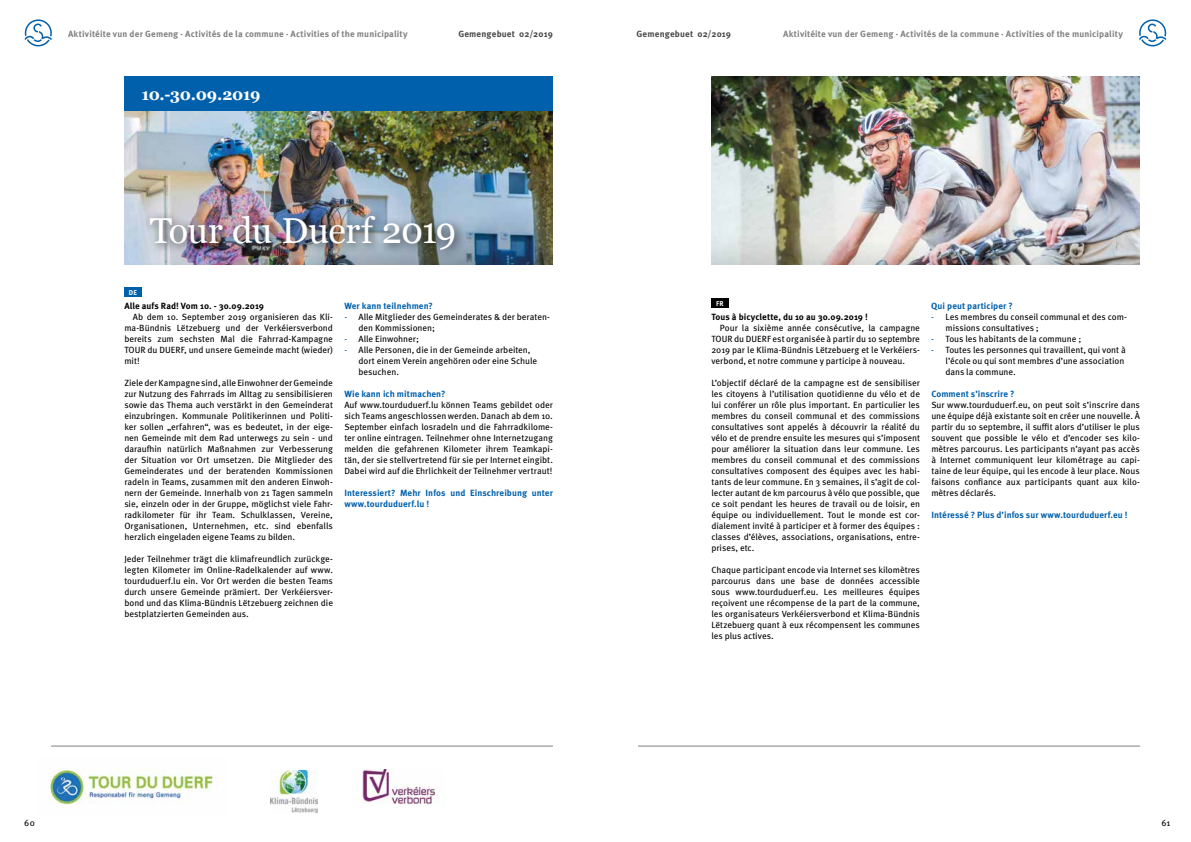
<style>
.page{position:relative;width:1191px;height:842px;background:#fff}
.page>*{position:absolute;margin:0;border:0;box-sizing:border-box;transform-origin:0 0}
.t1{font:36px "Georgia";letter-spacing:-.02em;color:#fff}
.t2{font:700 16px "Georgia";letter-spacing:-.03em;color:#fff}
.t3{font:9px/11px "Meta OT";letter-spacing:-.005em;color:#000;text-align:justify}
.t4{font:700 9px/11px "Meta OT";letter-spacing:.005em;color:#0060ac}
.t5{font:700 9px "Meta OT";letter-spacing:.015em;color:#818080}
.t6{font:700 9px "Meta OT";letter-spacing:.005em;color:#000}
.t7{font:700 9px "Meta OT";letter-spacing:.02em;color:#474746}
.t8{font:700 7px "Meta OT";color:#fff}
.s1{color:#0060ac}
</style>
<div class="page">
<svg style="left:25px;top:19px;width:27px;height:27px"></svg>
<svg style="left:1139px;top:19px;width:27px;height:27px"></svg>
<img style="left:124px;top:111px;width:429px;height:154px">
<img style="left:711px;top:77px;width:429px;height:188px">
<div style="left:124px;top:287px;width:17px;height:10px;background:#0060ac"></div>
<div style="left:124px;top:77px;width:429px;height:34px;background:#0060ac"></div>
<div style="left:143px;top:209px;width:323px;height:51px;background:#000;opacity:.75"></div>
<img style="left:270px;top:771px;width:47px;height:41px">
<img style="left:49px;top:769px;width:164px;height:36px">
<img style="left:362px;top:769px;width:75px;height:35px">
<hr style="left:51px;top:746px;width:502px;height:1px;background:#818080">
<hr style="left:638px;top:746px;width:502px;height:1px;background:#818080">
<div style="left:711px;top:298px;width:17px;height:10px;background:#000"></div>
<p class="t7" style="left:458px;top:28px;width:96px">Gemengebuet 02/2019</p>
<p class="t7" style="left:636px;top:28px;width:96px">Gemengebuet 02/2019</p>
<p class="t5" style="left:68px;top:28px;width:341px">Aktivitéite vun der Gemeng · Activités de la commune · Activities of the municipality</p>
<p class="t5" style="left:783px;top:28px;width:341px">Aktivitéite vun der Gemeng · Activités de la commune · Activities of the municipality</p>
<h2 class="t2" style="left:141px;top:85px;width:121px">10.-30.09.2019</h2>
<h1 class="t1" style="left:150px;top:210px;width:308px">Tour du Duerf 2019</h1>
<p class="t8" style="left:129px;top:288px;width:10px">DE</p>
<p class="t6" style="left:124px;top:300px;width:141px">Alle aufs Rad! Vom 10. - 30.09.2019</p>
<p class="t3" style="left:124px;top:311px;width:210px;text-indent:9px">Ab dem 10. September 2019 organisieren das Kli&shy;ma-Bündnis Lëtzebuerg und der Verkéiersverbond bereits zum sechsten Mal die Fahrrad-Kampagne TOUR du DUERF, und unsere Gemeinde macht (wieder) mit!</p>
<p class="t3" style="left:124px;top:377px;width:210px">Ziele der Kampagne sind, alle Einwohner der Gemeinde zur Nutzung des Fahrrads im Alltag zu sensibilisieren sowie das Thema auch verstärkt in den Gemeinderat einzubringen. Kommunale Politikerinnen und Politi&shy;ker sollen „erfahren“, was es bedeutet, in der eige&shy;nen Gemeinde mit dem Rad unterwegs zu sein - und daraufhin natürlich Maßnahmen zur Verbesserung der Situation vor Ort umsetzen. Die Mitglieder des Gemeinderates und der beratenden Kommissionen radeln in Teams, zusammen mit den anderen Einwoh&shy;nern der Gemeinde. Innerhalb von 21 Tagen sammeln sie, einzeln oder in der Gruppe, möglichst viele Fahr&shy;radkilometer für ihr Team. Schulklassen, Vereine, Organisationen, Unternehmen, etc. sind ebenfalls herzlich eingeladen eigene Teams zu bilden.</p>
<p class="t3" style="left:124px;top:553px;width:210px">Jeder Teilnehmer trägt die klimafreundlich zurückge&shy;legten Kilometer im Online-Radelkalender auf www. tourduduerf.lu ein. Vor Ort werden die besten Teams durch unsere Gemeinde prämiert. Der Verkéiersver&shy;bond und das Klima-Bündnis Lëtzebuerg zeichnen die bestplatzierten Gemeinden aus.</p>
<p class="t4" style="left:344px;top:300px;width:90px">Wer kann teilnehmen?</p>
<p class="t3" style="left:358px;top:311px;width:193px;text-indent:-14px"><span class="s1">-</span> Alle Mitglieder des Gemeinderates &amp; der beraten&shy;den Kommissionen;</p>
<p class="t3" style="left:344px;top:333px;width:76px"><span class="s1">-</span> Alle Einwohner;</p>
<p class="t3" style="left:358px;top:344px;width:180px;text-align:left;text-indent:-14px"><span class="s1">-</span> Alle Personen, die in der Gemeinde arbeiten, dort einem Verein angehören oder eine Schule besuchen.</p>
<p class="t4" style="left:344px;top:388px;width:103px">Wie kann ich mitmachen?</p>
<p class="t3" style="left:344px;top:399px;width:210px">Auf www.tourduduerf.lu können Teams gebildet oder sich Teams angeschlossen werden. Danach ab dem 10.<br>September einfach losradeln und die Fahrradkilome&shy;ter online eintragen. Teilnehmer ohne Internetzugang melden die gefahrenen Kilometer ihrem Teamkapi&shy;tän, der sie stellvertretend für sie per Internet eingibt.<br>Dabei wird auf die Ehrlichkeit der Teilnehmer vertraut!</p>
<p class="t4" style="left:344px;top:487px;width:210px">Interessiert? Mehr Infos und Einschreibung unter www.tourduduerf.lu !</p>
<p class="t8" style="left:716px;top:299px;width:9px">FR</p>
<p class="t4" style="left:931px;top:300px;width:83px">Qui peut participer ?</p>
<p class="t3" style="left:945px;top:311px;width:183px;text-indent:-14px"><span class="s1">-</span> Les membres du conseil communal et des com&shy;missions consultatives ;</p>
<p class="t3" style="left:931px;top:333px;width:151px"><span class="s1">-</span> Tous les habitants de la commune ;</p>
<p class="t3" style="left:945px;top:344px;width:182px;text-align:left;text-indent:-14px"><span class="s1">-</span> Toutes les personnes qui travaillent, qui vont à l’école ou qui sont membres d’une association dans la commune.</p>
<p class="t4" style="left:931px;top:388px;width:85px">Comment s’inscrire ?</p>
<p class="t3" style="left:931px;top:399px;width:210px">Sur www.tourduduerf.eu, on peut soit s’inscrire dans une équipe déjà existante soit en créer une nouvelle. À partir du 10 septembre, il suffit alors d’utiliser le plus souvent que possible le vélo et d’encoder ses kilo&shy;mètres parcourus. Les participants n’ayant pas accès à Internet communiquent leur kilométrage au capi&shy;taine de leur équipe, qui les encode à leur place. Nous faisons confiance aux participants quant aux kilo&shy;mètres déclarés.</p>
<p class="t4" style="left:931px;top:509px;width:198px">Intéressé ? Plus d’infos sur www.tourduduerf.eu !</p>
<p class="t6" style="left:711px;top:311px;width:158px">Tous à bicyclette, du 10 au 30.09.2019 !</p>
<p class="t3" style="left:711px;top:322px;width:210px;text-indent:9px">Pour la sixième année consécutive, la campagne TOUR du DUERF est organisée à partir du 10 septembre 2019 par le Klima-Bündnis Lëtzebuerg et le Verkéiers&shy;verbond, et notre commune y participe à nouveau.</p>
<p class="t3" style="left:711px;top:377px;width:210px">L’objectif déclaré de la campagne est de sensibiliser les citoyens à l’utilisation quotidienne du vélo et de lui conférer un rôle plus important. En particulier les membres du conseil communal et des commissions consultatives sont appelés à découvrir la réalité du vélo et de prendre ensuite les mesures qui s’imposent pour améliorer la situation dans leur commune. Les membres du conseil communal et des commissions consultatives composent des équipes avec les habi&shy;tants de leur commune. En 3 semaines, il s’agit de col&shy;lecter autant de km parcourus à vélo que possible, que ce soit pendant les heures de travail ou de loisir, en équipe ou individuellement. Tout le monde est cor&shy;dialement invité à participer et à former des équipes : classes d’élèves, associations, organisations, entre&shy;prises, etc.</p>
<p class="t3" style="left:711px;top:564px;width:210px">Chaque participant encode via Internet ses kilomètres parcourus dans une base de données accessible sous www.tourduduerf.eu. Les meilleures équipes reçoivent une récompense de la part de la commune, les organisateurs Verkéiersverbond et Klima-Bündnis Lëtzebuerg quant à eux récompensent les communes les plus actives.</p>
<p class="t3" style="left:24px;top:817px;width:12px">60</p>
<p class="t3" style="left:1161px;top:817px;width:11px">61</p>
</div>
